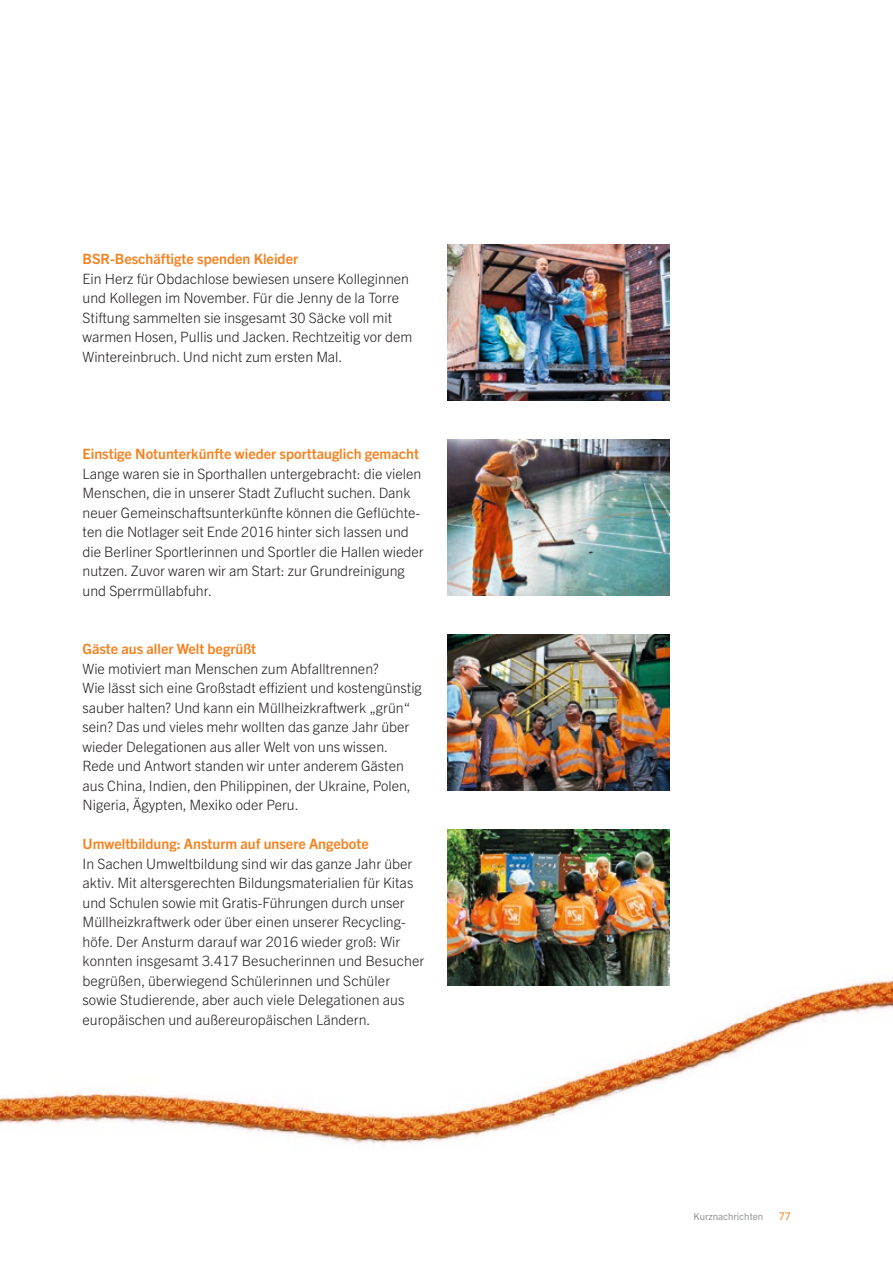
<style>
.page{position:relative;width:893px;height:1263px;background:#fff}
.page>*{position:absolute;margin:0;border:0;box-sizing:border-box;transform-origin:0 0}
.Headline_24pt_HKS7{font:300 14.25px/19.5px "Trade Gothic Next LT Pro";color:#231f20}
.Headline_24pt_HKS7-2{font:700 14.25px "Trade Gothic Next LT Pro";color:#f58220}
.t1{font:10.5px "Trade Gothic Next LT Pro";color:#f58220}
.t2{font:9.75px "Trade Gothic Next LT Pro";color:#939598}
</style>
<div class="page">
<img style="left:0;top:935px;width:893px;height:209px">
<img style="left:447px;top:245px;width:222px;height:156px">
<img style="left:447px;top:635px;width:222px;height:156px">
<img style="left:447px;top:440px;width:222px;height:156px">
<img style="left:447px;top:830px;width:222px;height:156px">
<p class="Headline_24pt_HKS7-2" style="left:83px;top:249px;width:217px">BSR-Beschäftigte spenden Kleider</p>
<p class="Headline_24pt_HKS7" style="left:83px;top:268px;width:331px">Ein Herz für Obdachlose bewiesen unsere Kolleginnen und Kollegen im November. Für die Jenny de la Torre Stiftung sammelten sie insgesamt 30 Säcke voll mit warmen Hosen, Pullis und Jacken. Rechtzeitig vor dem Wintereinbruch. Und nicht zum ersten Mal.</p>
<p class="Headline_24pt_HKS7-2" style="left:83px;top:444px;width:338px">Einstige Notunterkünfte wieder sporttauglich gemacht</p>
<p class="Headline_24pt_HKS7" style="left:83px;top:463px;width:343px">Lange waren sie in Sporthallen untergebracht: die vielen Menschen, die in unserer Stadt Zuflucht suchen. Dank neuer Gemeinschaftsunterkünfte können die Geflüchte&shy;ten die Notlager seit Ende 2016 hinter sich lassen und die Berliner Sportlerinnen und Sportler die Hallen wieder nutzen. Zuvor waren wir am Start: zur Grundreinigung und Sperrmüllabfuhr.</p>
<p class="Headline_24pt_HKS7-2" style="left:83px;top:639px;width:175px">Gäste aus aller Welt begrüßt</p>
<p class="Headline_24pt_HKS7" style="left:83px;top:658px;width:341px">Wie motiviert man Menschen zum Abfalltrennen?<br>Wie lässt sich eine Großstadt effizient und kostengünstig sauber halten? Und kann ein Müllheizkraftwerk „grün“ sein? Das und vieles mehr wollten das ganze Jahr über wieder Delegationen aus aller Welt von uns wissen.<br>Rede und Antwort standen wir unter anderem Gästen aus China, Indien, den Philippinen, der Ukraine, Polen, Nigeria, Ägypten, Mexiko oder Peru.</p>
<p class="Headline_24pt_HKS7-2" style="left:83px;top:834px;width:288px">Umweltbildung: Ansturm auf unsere Angebote</p>
<p class="Headline_24pt_HKS7" style="left:83px;top:853px;width:343px">In Sachen Umweltbildung sind wir das ganze Jahr über aktiv. Mit altersgerechten Bildungsmaterialien für Kitas und Schulen sowie mit Gratis-Führungen durch unser Müllheizkraftwerk oder über einen unserer Recycling&shy;höfe. Der Ansturm darauf war 2016 wieder groß: Wir konnten insgesamt 3.417 Besucherinnen und Besucher begrüßen, überwiegend Schülerinnen und Schüler sowie Studierende, aber auch viele Delegationen aus europäischen und außereuropäischen Ländern.</p>
<p class="t2" style="left:693px;top:1209px;width:71px">Kurznachrichten</p>
<p class="t1" style="left:779px;top:1208px;width:14px">77</p>
</div>
